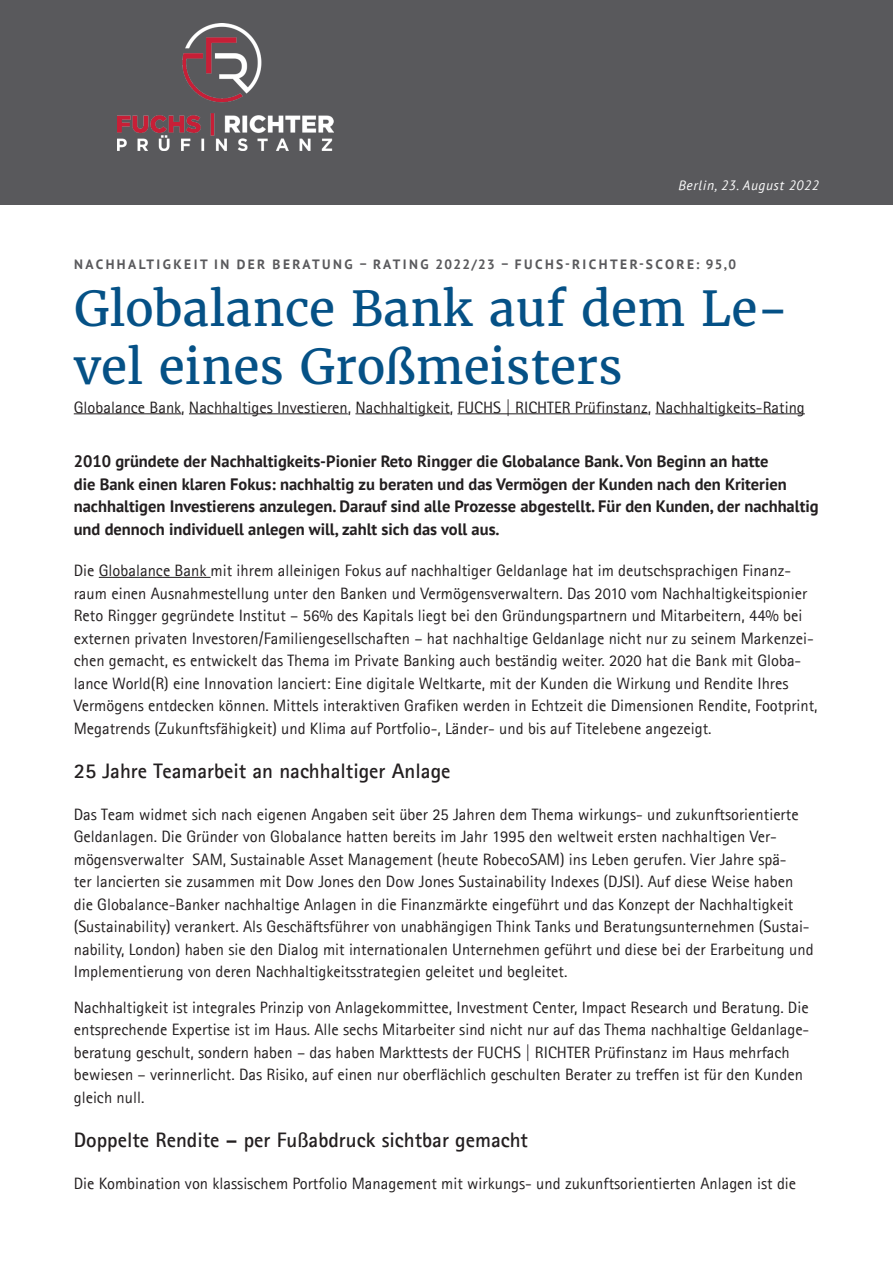
<style>
.page{position:relative;width:893px;height:1263px;background:#fff}
.page>*{position:absolute;margin:0;border:0;box-sizing:border-box;transform-origin:0 0}
.t1{font:48px/57.6px "Merriweather";color:#055186}
.t2{font:700 21px "Agfa Rotis Sans Serif";color:#231f20}
.t3{font:16.5px/22.5px "Agfa Rotis Sans Serif";color:#231f20}
.t4{font:700 16.5px/22.5px "PT Sans";color:#231f20}
.t5{font:700 13.5px "PT Sans";letter-spacing:.18em;color:#59595c}
.t6{font:italic 13.5px "PT Sans";letter-spacing:.05em;color:#fff}
</style>
<div class="page">
<div style="left:0;top:0;width:893px;height:205px;background:#59595c"></div>
<img style="left:118px;top:23px;width:215px;height:127px">
<hr style="left:74px;top:414px;width:107px;height:1px;background:#231f20">
<hr style="left:189px;top:414px;width:159px;height:1px;background:#231f20">
<hr style="left:355px;top:414px;width:95px;height:1px;background:#231f20">
<hr style="left:457px;top:414px;width:191px;height:1px;background:#231f20">
<hr style="left:655px;top:414px;width:150px;height:1px;background:#231f20">
<hr style="left:99px;top:577px;width:112px;height:1px;background:#231f20">
<p class="t6" style="left:678px;top:176px;width:142px">Berlin, 23. August 2022</p>
<p class="t5" style="left:74px;top:255px;width:663px">NACHHALTIGKEIT IN DER BERATUNG – RATING 2022/23 – FUCHS-RICHTER-SCORE: 95,0</p>
<h1 class="t1" style="left:74px;top:280px;width:717px">Globalance Bank auf dem Le&shy;vel eines Großmeisters</h1>
<p class="t3" style="left:74px;top:396px;width:733px">Globalance Bank, Nachhaltiges Investieren, Nachhaltigkeit, FUCHS | RICHTER Prüfinstanz, Nachhaltigkeits-Rating</p>
<p class="t4" style="left:74px;top:450px;width:746px">2010 gründete der Nachhaltigkeits-Pionier Reto Ringger die Globalance Bank. Von Beginn an hatte<br>die Bank einen klaren Fokus: nachhaltig zu beraten und das Vermögen der Kunden nach den Kriterien nachhaltigen Investierens anzulegen. Darauf sind alle Prozesse abgestellt. Für den Kunden, der nachhaltig und dennoch individuell anlegen will, zahlt sich das voll aus.</p>
<p class="t3" style="left:74px;top:559px;width:745px">Die Globalance Bank mit ihrem alleinigen Fokus auf nachhaltiger Geldanlage hat im deutschsprachigen Finanz&shy;raum einen Ausnahmestellung unter den Banken und Vermögensverwaltern. Das 2010 vom Nachhaltigkeitspionier Reto Ringger gegründete Institut – 56% des Kapitals liegt bei den Gründungspartnern und Mitarbeitern, 44% bei externen privaten Investoren/Familiengesellschaften – hat nachhaltige Geldanlage nicht nur zu seinem Markenzei&shy;chen gemacht, es entwickelt das Thema im Private Banking auch beständig weiter. 2020 hat die Bank mit Globa&shy;lance World(R) eine Innovation lanciert: Eine digitale Weltkarte, mit der Kunden die Wirkung und Rendite Ihres Vermögens entdecken können. Mittels interaktiven Grafiken werden in Echtzeit die Dimensionen Rendite, Footprint, Megatrends (Zukunftsfähigkeit) und Klima auf Portfolio-, Länder- und bis auf Titelebene angezeigt.</p>
<p class="t2" style="left:74px;top:758px;width:378px">25 Jahre Teamarbeit an nachhaltiger Anlage</p>
<p class="t3" style="left:74px;top:803px;width:741px">Das Team widmet sich nach eigenen Angaben seit über 25 Jahren dem Thema wirkungs- und zukunftsorientierte Geldanlagen. Die Gründer von Globalance hatten bereits im Jahr 1995 den weltweit ersten nachhaltigen Ver&shy;mögensverwalter SAM, Sustainable Asset Management (heute RobecoSAM) ins Leben gerufen. Vier Jahre spä-<br>ter lancierten sie zusammen mit Dow Jones den Dow Jones Sustainability Indexes (DJSI). Auf diese Weise haben die Globalance-Banker nachhaltige Anlagen in die Finanzmärkte eingeführt und das Konzept der Nachhaltigkeit (Sustainability) verankert. Als Geschäftsführer von unabhängigen Think Tanks und Beratungsunternehmen (Sustai&shy;nability, London) haben sie den Dialog mit internationalen Unternehmen geführt und diese bei der Erarbeitung und Implementierung von deren Nachhaltigkeitsstrategien geleitet und begleitet.</p>
<p class="t3" style="left:74px;top:996px;width:737px">Nachhaltigkeit ist integrales Prinzip von Anlagekommittee, Investment Center, Impact Research und Beratung. Die entsprechende Expertise ist im Haus. Alle sechs Mitarbeiter sind nicht nur auf das Thema nachhaltige Geldanlage&shy;beratung geschult, sondern haben – das haben Markttests der FUCHS | RICHTER Prüfinstanz im Haus mehrfach bewiesen – verinnerlicht. Das Risiko, auf einen nur oberflächlich geschulten Berater zu treffen ist für den Kunden gleich null.</p>
<p class="t2" style="left:74px;top:1126px;width:456px">Doppelte Rendite – per Fußabdruck sichtbar gemacht</p>
<p class="t3" style="left:74px;top:1172px;width:724px">Die Kombination von klassischem Portfolio Management mit wirkungs- und zukunftsorientierten Anlagen ist die</p>
</div>
